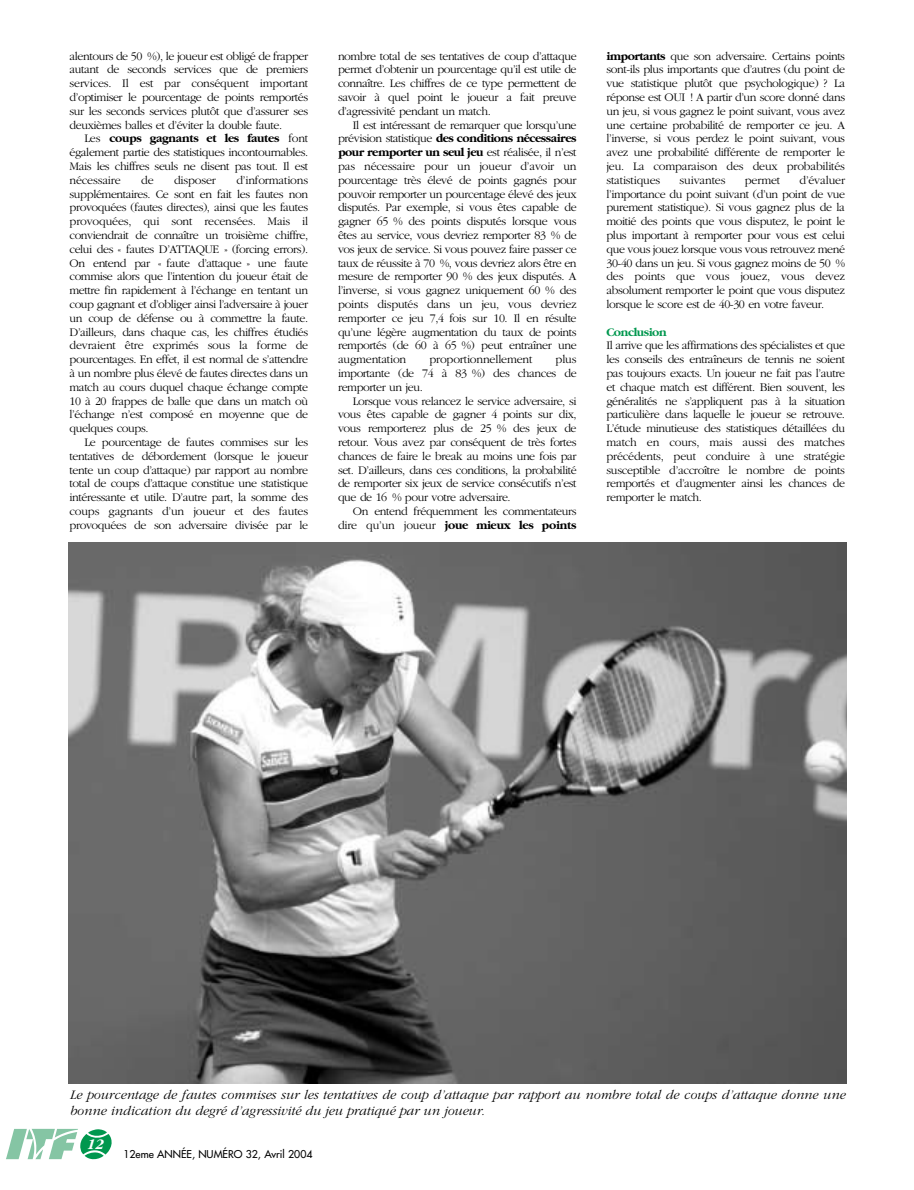
<style>
.page{position:relative;width:914px;height:1190px;background:#fff}
.page>*{position:absolute;margin:0;border:0;box-sizing:border-box;transform-origin:0 0}
.t1{font:italic 700 15px "Garamond";color:#fff}
.t2{font:italic 300 13.5px/15.8px "Garamond";color:#000}
.t3{font:300 12px/13.8px "Garamond";letter-spacing:-.035em;color:#000;text-align:justify}
.t4{font:300 12px "Garamond";letter-spacing:-.015em;color:#000}
.t5{font:700 12px "Garamond";letter-spacing:-.04em;color:#00974e}
.t6{font:10.5px "Futura";color:#000}
.s1{font-weight:700}
</style>
<div class="page">
<svg style="left:6px;top:1128px;width:106px;height:31px"></svg>
<img style="left:68px;top:543px;width:778px;height:540px">
<p class="t3" style="left:70px;top:50px;width:240px">alentours de 50 %), le joueur est obligé de frapper autant de seconds services que de premiers services. Il est par conséquent important d’optimiser le pourcentage de points remportés sur les seconds services plutôt que d’assurer ses deuxièmes balles et d’éviter la double faute.</p>
<p class="t3" style="left:70px;top:133px;width:240px;text-indent:15px">Les <span class="s1">coups gagnants et les fautes</span> font également partie des statistiques incontournables.<br>Mais les chiffres seuls ne disent pas tout. Il est nécessaire</p>
<p class="t3" style="left:70px;top:174px;width:240px;text-indent:167px">d’informations supplémentaires. Ce sont en fait les fautes non provoquées (fautes directes), ainsi que les fautes provoquées, qui sont recensées. Mais il conviendrait de connaître un troisième chiffre, celui des « fautes D’ATTAQUE » (forcing errors).<br>On entend par « faute d’attaque » une faute commise alors que l’intention du joueur était de mettre fin rapidement à l’échange en tentant un coup gagnant et d’obliger ainsi l’adversaire à jouer un coup de défense ou à commettre la faute.<br>D’ailleurs, dans chaque cas, les chiffres étudiés devraient être exprimés sous la forme de pourcentages. En effet, il est normal de s’attendre à un nombre plus élevé de fautes directes dans un match au cours duquel chaque échange compte 10 à 20 frappes de balle que dans un match où l’échange n’est composé en moyenne que de quelques coups.</p>
<p class="t3" style="left:70px;top:436px;width:240px;text-indent:15px">Le pourcentage de fautes commises sur les tentatives de débordement (lorsque le joueur tente un coup d’attaque) par rapport au nombre total de coups d’attaque constitue une statistique intéressante et utile. D’autre part, la somme des coups gagnants d’un joueur et des fautes provoquées de son adversaire divisée par le</p>
<p class="t3" style="left:141px;top:174px;width:14px">de</p>
<p class="t4" style="left:174px;top:175px;width:43px">disposer</p>
<p class="t3" style="left:338px;top:50px;width:240px">nombre total de ses tentatives de coup d’attaque permet d’obtenir un pourcentage qu’il est utile de connaître. Les chiffres de ce type permettent de savoir à quel point le joueur a fait preuve d’agressivité pendant un match.</p>
<p class="t3" style="left:338px;top:119px;width:240px;text-indent:15px">Il est intéressant de remarquer que lorsqu’une prévision statistique <span class="s1">des conditions nécessaires pour remporter un seul jeu</span> est réalisée, il n’est pas nécessaire pour un joueur d’avoir un pourcentage très élevé de points gagnés pour pouvoir remporter un pourcentage élevé des jeux disputés. Par exemple, si vous êtes capable de gagner 65 % des points disputés lorsque vous êtes au service, vous devriez remporter 83 % de vos jeux de service. Si vous pouvez faire passer ce taux de réussite à 70 %, vous devriez alors être en mesure de remporter 90 % des jeux disputés. A l’inverse, si vous gagnez uniquement 60 % des points disputés dans un jeu, vous devriez remporter ce jeu 7,4 fois sur 10. Il en résulte qu’une légère augmentation du taux de points remportés (de 60 à 65 %) peut entraîner une augmentation</p>
<p class="t3" style="left:338px;top:353px;width:240px;text-indent:217px">plus importante (de 74 à 83 %) des chances de remporter un jeu.</p>
<p class="t3" style="left:338px;top:395px;width:240px;text-indent:15px">Lorsque vous relancez le service adversaire, si vous êtes capable de gagner 4 points sur dix, vous remporterez plus de 25 % des jeux de retour. Vous avez par conséquent de très fortes chances de faire le break au moins une fois par set. D’ailleurs, dans ces conditions, la probabilité de remporter six jeux de service consécutifs n’est que de 16 % pour votre adversaire.</p>
<p class="t3" style="left:338px;top:505px;width:240px;text-align:right">On entend fréquemment les commentateurs dire qu’un joueur <span class="s1">joue mieux les points</span></p>
<p class="t4" style="left:429px;top:355px;width:105px">proportionnellement</p>
<p class="t3" style="left:606px;top:50px;width:240px"><span class="s1">importants</span> que son adversaire. Certains points sont-ils plus importants que d’autres (du point de vue statistique plutôt que psychologique) ? La réponse est OUI ! A partir d’un score donné dans un jeu, si vous gagnez le point suivant, vous avez une certaine probabilité de remporter ce jeu. A l’inverse, si vous perdez le point suivant, vous avez une probabilité différente de remporter le jeu. La comparaison des deux probabilités statistiques</p>
<p class="t3" style="left:606px;top:174px;width:240px;text-indent:193px">d’évaluer l’importance du point suivant (d’un point de vue purement statistique). Si vous gagnez plus de la moitié des points que vous disputez, le point le plus important à remporter pour vous est celui que vous jouez lorsque vous vous retrouvez mené 30-40 dans un jeu. Si vous gagnez moins de 50 % des points que vous jouez, vous devez absolument remporter le point que vous disputez lorsque le score est de 40-30 en votre faveur.</p>
<p class="t5" style="left:606px;top:327px;width:62px">Conclusion</p>
<p class="t3" style="left:606px;top:340px;width:240px">Il arrive que les affirmations des spécialistes et que les conseils des entraîneurs de tennis ne soient pas toujours exacts. Un joueur ne fait pas l’autre et chaque match est différent. Bien souvent, les généralités ne s’appliquent pas à la situation particulière dans laquelle le joueur se retrouve.<br>L’étude minutieuse des statistiques détaillées du match en cours, mais aussi des matches précédents, peut conduire à une stratégie susceptible d’accroître le nombre de points remportés et d’augmenter ainsi les chances de remporter le match.</p>
<p class="t4" style="left:679px;top:175px;width:47px">suivantes</p>
<p class="t3" style="left:744px;top:174px;width:37px">permet</p>
<p class="t2" style="left:70px;top:1088px;width:777px">Le pourcentage de fautes commises sur les tentatives de coup d’attaque par rapport au nombre total de coups d’attaque donne une bonne indication du degré d’agressivité du jeu pratiqué par un joueur.</p>
<p class="t1" style="left:88px;top:1139px;width:18px">12</p>
<p class="t6" style="left:123px;top:1149px;width:190px">12eme ANNÉE, NUMÉRO 32, Avril 2004</p>
</div>
